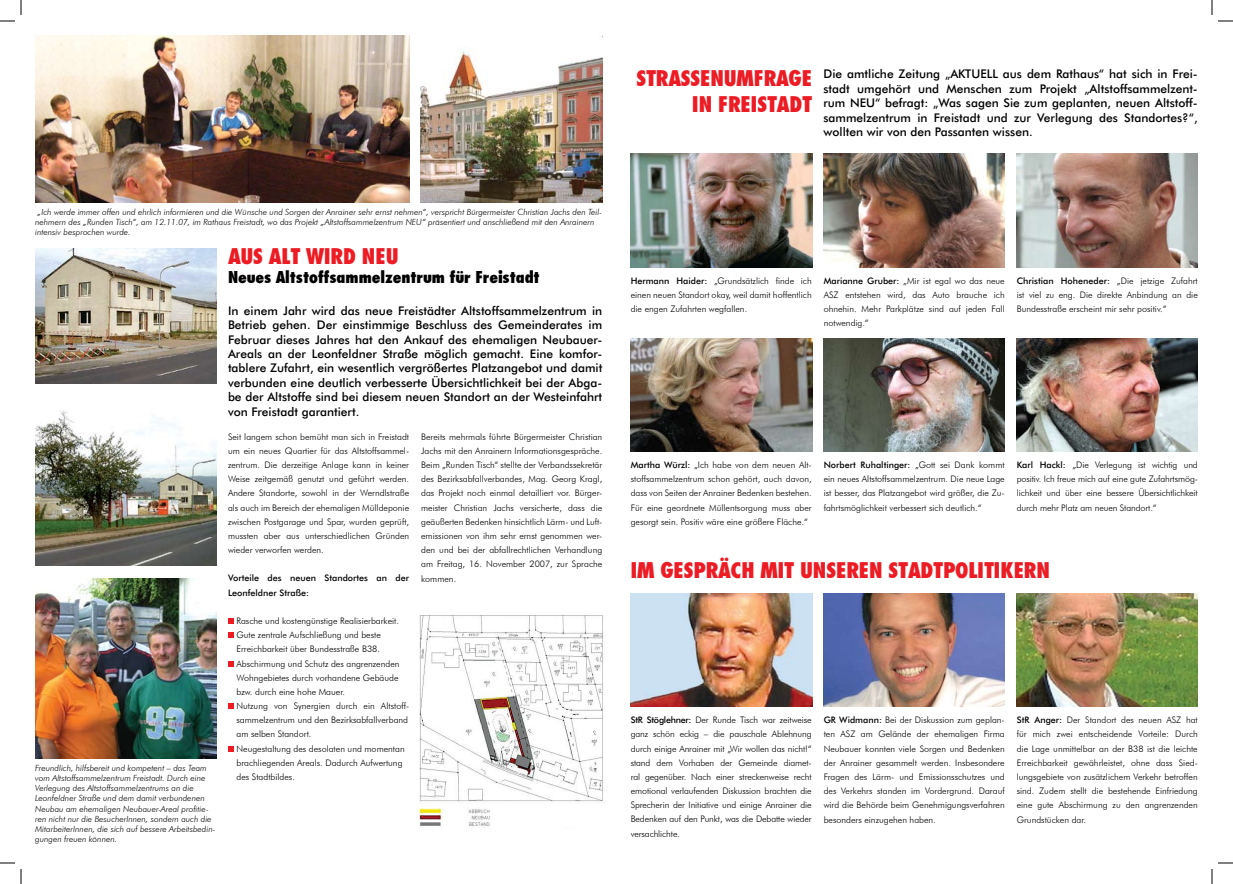
<style>
.page{position:relative;width:1233px;height:884px;background:#fff}
.page>*{position:absolute;margin:0;border:0;box-sizing:border-box;transform-origin:0 0}
.t1{font:21.1px/25.4px "Futura Extra Bold Normal";letter-spacing:-.01em;color:#ed1c24;text-align:right}
.t2{font:16px "Futura Extra Bold Normal";letter-spacing:-.01em;color:#000}
.t3{font:500 12px/14.4px "Futura BT";color:#000;text-align:justify}
.t4{font:300 9px/14.2px "Futura BT";color:#000;text-align:justify}
.t5{font:500 9px/14.2px "Futura BT";color:#000}
.t6{font:italic 300 8.5px/10.2px "Futura BT";color:#000}
.s1{font-weight:500}
</style>
<div class="page">
<svg style="left:228px;top:618px;width:6px;height:6px"></svg>
<svg style="left:228px;top:632px;width:6px;height:6px"></svg>
<svg style="left:228px;top:661px;width:6px;height:5px"></svg>
<svg style="left:228px;top:703px;width:6px;height:6px"></svg>
<svg style="left:228px;top:746px;width:6px;height:5px"></svg>
<img style="left:421px;top:51px;width:181px;height:151px">
<img style="left:35px;top:579px;width:182px;height:180px">
<img style="left:35px;top:35px;width:374px;height:167px">
<img style="left:630px;top:154px;width:182px;height:113px">
<img style="left:630px;top:593px;width:182px;height:114px">
<img style="left:630px;top:338px;width:182px;height:114px">
<img style="left:823px;top:338px;width:182px;height:114px">
<img style="left:1016px;top:338px;width:181px;height:114px">
<img style="left:823px;top:154px;width:182px;height:113px">
<img style="left:823px;top:593px;width:182px;height:114px">
<img style="left:1016px;top:154px;width:181px;height:113px">
<img style="left:1016px;top:593px;width:181px;height:114px">
<img style="left:35px;top:248px;width:182px;height:136px">
<img style="left:35px;top:410px;width:182px;height:155px">
<img style="left:418px;top:615px;width:185px;height:211px">
<svg style="left:1218px;top:20px;width:15px;height:2px"></svg>
<svg style="left:1218px;top:862px;width:15px;height:2px"></svg>
<svg style="left:0;top:0;width:22px;height:22px"></svg>
<svg style="left:0;top:862px;width:22px;height:22px"></svg>
<svg style="left:1211px;top:0;width:1px;height:15px"></svg>
<svg style="left:1211px;top:869px;width:1px;height:15px"></svg>
<h1 class="t1" style="left:636px;top:66px;width:177px">STRASSENUMFRAGE<br>IN FREISTADT</h1>
<p class="t3" style="left:823px;top:67px;width:376px">Die amtliche Zeitung „AKTUELL aus dem Rathaus“ hat sich in Frei&shy;stadt umgehört und Menschen zum Projekt „Altstoffsammelzent&shy;rum NEU“ befragt: „Was sagen Sie zum geplanten, neuen Altstoff&shy;sammelzentrum in Freistadt und zur Verlegung des Standortes?“, wollten wir von den Passanten wissen.</p>
<p class="t6" style="left:35px;top:207px;width:568px">„Ich werde immer offen und ehrlich informieren und die Wünsche und Sorgen der Anrainer sehr ernst nehmen“, verspricht Bürgermeister Christian Jachs den Teil&shy;nehmern des „Runden Tisch“, am 12.11.07, im Rathaus Freistadt, wo das Projekt „Altstoffsammelzentrum NEU“ präsentiert und anschließend mit den Anrainern intensiv besprochen wurde.</p>
<h1 class="t1" style="left:228px;top:243px;width:172px">AUS ALT WIRD NEU</h1>
<h2 class="t2" style="left:228px;top:267px;width:313px">Neues Altstoffsammelzentrum für Freistadt</h2>
<p class="t6" style="left:35px;top:763px;width:182px">Freundlich, hilfsbereit und kompetent – das Team vom Altstoffsammelzentrum Freistadt. Durch eine Verlegung des Altstoffsammelzentrums an die Leonfeldner Straße und dem damit verbundenen Neubau am ehemaligen Neubauer-Areal profitie&shy;ren nicht nur die BesucherInnen, sondern auch die MitarbeiterInnen, die sich auf bessere Arbeitsbedin&shy;gungen freuen können.</p>
<p class="t3" style="left:228px;top:303px;width:376px">In einem Jahr wird das neue Freistädter Altstoffsammelzentrum in Betrieb gehen. Der einstimmige Beschluss des Gemeinderates im Februar dieses Jahres hat den Ankauf des ehemaligen Neubauer-Areals an der Leonfeldner Straße möglich gemacht. Eine komfor&shy;tablere Zufahrt, ein wesentlich vergrößertes Platzangebot und damit verbunden eine deutlich verbesserte Übersichtlichkeit bei der Abga&shy;be der Altstoffe sind bei diesem neuen Standort an der Westeinfahrt von Freistadt garantiert.</p>
<p class="t4" style="left:228px;top:429px;width:183px">Seit langem schon bemüht man sich in Freistadt um ein neues Quartier für das Altstoffsammel&shy;zentrum. Die derzeitige Anlage kann in keiner Weise zeitgemäß genutzt und geführt werden.<br>Andere Standorte, sowohl in der Werndlstraße als auch im Bereich der ehemaligen Mülldeponie zwischen Postgarage und Spar, wurden geprüft, mussten aber aus unterschiedlichen Gründen wieder verworfen werden.</p>
<p class="t5" style="left:228px;top:571px;width:183px">Vorteile des neuen Standortes an der<br>Leonfeldner Straße:</p>
<p class="t4" style="left:236px;top:614px;width:174px;text-align:left">Rasche und kostengünstige Realisierbarkeit.<br>Gute zentrale Aufschließung und beste Erreichbarkeit über Bundesstraße B38.<br>Abschirmung und Schutz des angrenzenden Wohngebietes durch vorhandene Gebäude bzw. durch eine hohe Mauer.<br>Nutzung von Synergien durch ein Altstoff&shy;sammelzentrum und den Bezirksabfallverband am selben Standort.<br>Neugestaltung des desolaten und momentan brachliegenden Areals. Dadurch Aufwertung des Stadtbildes.</p>
<p class="t4" style="left:421px;top:429px;width:183px">Bereits mehrmals führte Bürgermeister Christian Jachs mit den Anrainern Informationsgespräche.<br>Beim „Runden Tisch“ stellte der Verbandssekretär des Bezirksabfallverbandes, Mag. Georg Kragl, das Projekt noch einmal detailliert vor. Bürger&shy;meister Christian Jachs versicherte, dass die geäußerten Bedenken hinsichtlich Lärm- und Luft&shy;emissionen von ihm sehr ernst genommen wer&shy;den und bei der abfallrechtlichen Verhandlung am Freitag, 16. November 2007, zur Sprache kommen.</p>
<p class="t4" style="left:630px;top:273px;width:182px"><span class="s1">Hermann Haider:</span> „Grundsätzlich finde ich einen neuen Standort okay, weil damit hoffentlich die engen Zufahrten wegfallen.</p>
<p class="t4" style="left:823px;top:273px;width:182px"><span class="s1">Marianne Gruber:</span> „Mir ist egal wo das neue ASZ entstehen wird, das Auto brauche ich ohnehin. Mehr Parkplätze sind auf jeden Fall notwendig.“</p>
<p class="t4" style="left:1016px;top:273px;width:182px"><span class="s1">Christian Hoheneder:</span> „Die jetzige Zufahrt ist viel zu eng. Die direkte Anbindung an die Bundesstraße erscheint mir sehr positiv.“</p>
<p class="t4" style="left:630px;top:458px;width:182px"><span class="s1">Martha Würzl:</span> „Ich habe von dem neuen Alt&shy;stoffsammelzentrum schon gehört, auch davon, dass von Seiten der Anrainer Bedenken bestehen.<br>Für eine geordnete Müllentsorgung muss aber gesorgt sein. Positiv wäre eine größere Fläche.“</p>
<p class="t4" style="left:823px;top:458px;width:182px"><span class="s1">Norbert Ruhaltinger:</span> „Gott sei Dank kommt ein neues Altstoffsammelzentrum. Die neue Lage ist besser, das Platzangebot wird größer, die Zu&shy;fahrtsmöglichkeit verbessert sich deutlich.“</p>
<p class="t4" style="left:1016px;top:458px;width:182px"><span class="s1">Karl Hackl:</span> „Die Verlegung ist wichtig und positiv. Ich freue mich auf eine gute Zufahrtsmög&shy;lichkeit und über eine bessere Übersichtlichkeit durch mehr Platz am neuen Standort.“</p>
<h1 class="t1" style="left:630px;top:557px;width:421px">IM GESPRÄCH MIT UNSEREN STADTPOLITIKERN</h1>
<p class="t4" style="left:630px;top:713px;width:182px"><span class="s1">StR Stöglehner:</span> Der Runde Tisch war zeitweise ganz schön eckig – die pauschale Ablehnung durch einige Anrainer mit „Wir wollen das nicht!“ stand dem Vorhaben der Gemeinde diamet&shy;ral gegenüber. Nach einer streckenweise recht emotional verlaufenden Diskussion brachten die Sprecherin der Initiative und einige Anrainer die Bedenken auf den Punkt, was die Debatte wieder versachlichte.</p>
<p class="t4" style="left:823px;top:713px;width:182px"><span class="s1">GR Widmann:</span> Bei der Diskussion zum geplan&shy;ten ASZ am Gelände der ehemaligen Firma Neubauer konnten viele Sorgen und Bedenken der Anrainer gesammelt werden. Insbesondere Fragen des Lärm- und Emissionsschutzes und des Verkehrs standen im Vordergrund. Darauf wird die Behörde beim Genehmigungsverfahren besonders einzugehen haben.</p>
<p class="t4" style="left:1016px;top:713px;width:182px"><span class="s1">StR Anger:</span> Der Standort des neuen ASZ hat für mich zwei entscheidende Vorteile: Durch die Lage unmittelbar an der B38 ist die leichte Erreichbarkeit gewährleistet, ohne dass Sied&shy;lungsgebiete von zusätzlichem Verkehr betroffen sind. Zudem stellt die bestehende Einfriedung eine gute Abschirmung zu den angrenzenden Grundstücken dar.</p>
</div>
